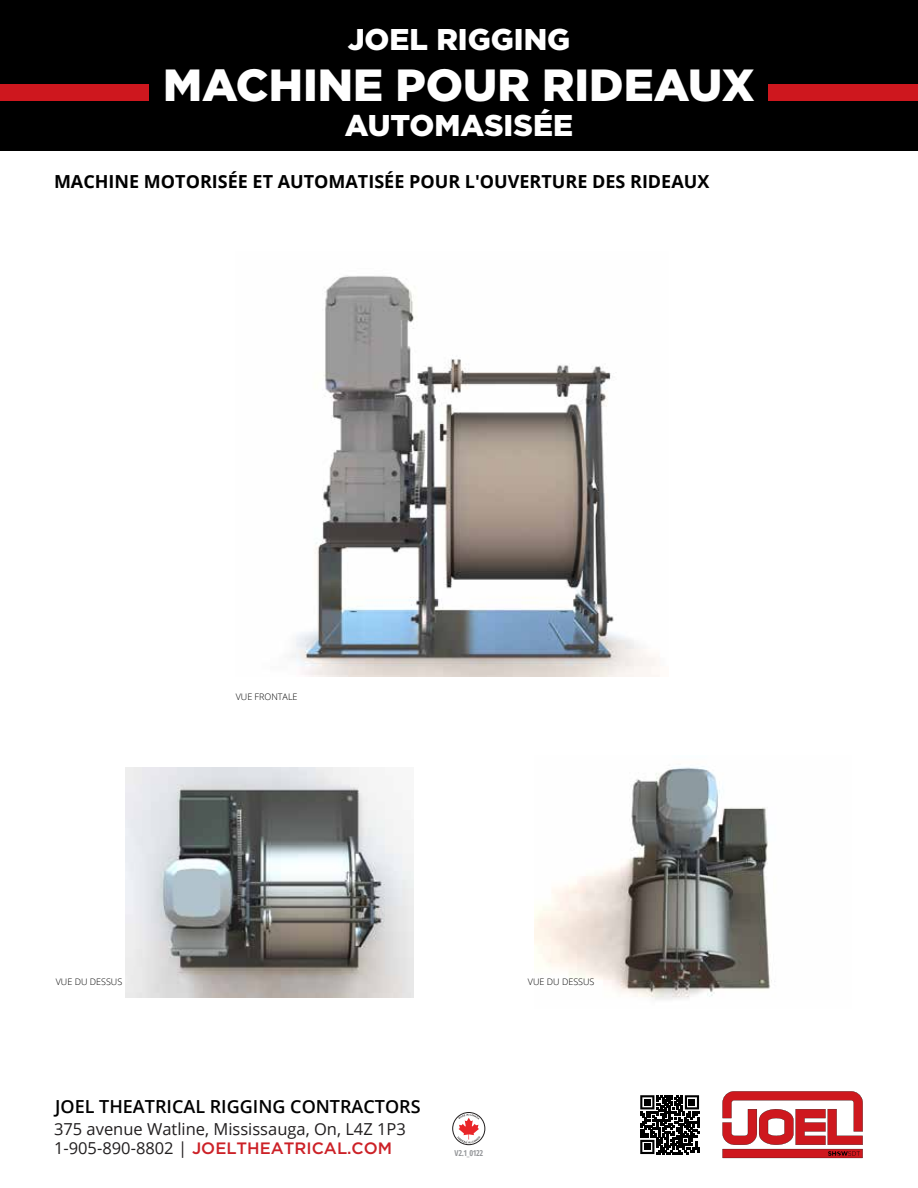
<style>
.page{position:relative;width:918px;height:1188px;background:#fff}
.page>*{position:absolute;margin:0;border:0;box-sizing:border-box;transform-origin:0 0}
.t1{font:900 45px "Gotham";color:#fff}
.t2{font:900 30px "Gotham";color:#fff}
.t3{font:700 18px "Open Sans";color:#000}
.t4{font:600 18px "Open Sans";color:#000}
.t5{font:16.5px "Open Sans";color:#211e1f}
.t6{font:500 16.5px "Gotham";color:#cc2127}
.t7{font:300 9px "Open Sans";color:#000}
.t8{font:700 condensed 8.1px "Open Sans";letter-spacing:-.045em;color:#939598}
.s1{font-family:"Open Sans";font-weight:400;color:#211e1f}
</style>
<div class="page">
<img style="left:291px;top:275px;width:369px;height:401px">
<img style="left:126px;top:767px;width:287px;height:230px">
<img style="left:535px;top:766px;width:240px;height:234px">
<svg style="left:452px;top:1112px;width:33px;height:33px"></svg>
<svg style="left:722px;top:1091px;width:141px;height:67px"></svg>
<svg style="left:640px;top:1095px;width:59px;height:59px"></svg>
<div style="left:0;top:0;width:918px;height:151px;background:#000"></div>
<div style="left:0;top:85px;width:918px;height:16px;background:#ce171e"></div>
<div style="left:150px;top:66px;width:618px;height:56px;background:#000"></div>
<h2 class="t2" style="left:348px;top:18px;width:224px">JOEL RIGGING</h2>
<h1 class="t1" style="left:163px;top:54px;width:593px">MACHINE POUR RIDEAUX</h1>
<h2 class="t2" style="left:345px;top:105px;width:230px">AUTOMASISÉE</h2>
<p class="t3" style="left:54px;top:168px;width:657px">MACHINE MOTORISÉE ET AUTOMATISÉE POUR L'OUVERTURE DES RIDEAUX</p>
<p class="t7" style="left:236px;top:690px;width:63px">VUE FRONTALE</p>
<p class="t7" style="left:56px;top:975px;width:68px">VUE DU DESSUS</p>
<p class="t7" style="left:528px;top:975px;width:68px">VUE DU DESSUS</p>
<p class="t4" style="left:55px;top:1094px;width:367px">JOEL THEATRICAL RIGGING CONTRACTORS</p>
<p class="t5" style="left:54px;top:1117px;width:353px">375 avenue Watline, Mississauga, On, L4Z 1P3</p>
<p class="t6" style="left:54px;top:1138px;width:340px"><span class="s1">1-905-890-8802 |</span> JOELTHEATRICAL.COM</p>
<p class="t8" style="left:455px;top:1148px;width:30px">V2.1_0122</p>
</div>
